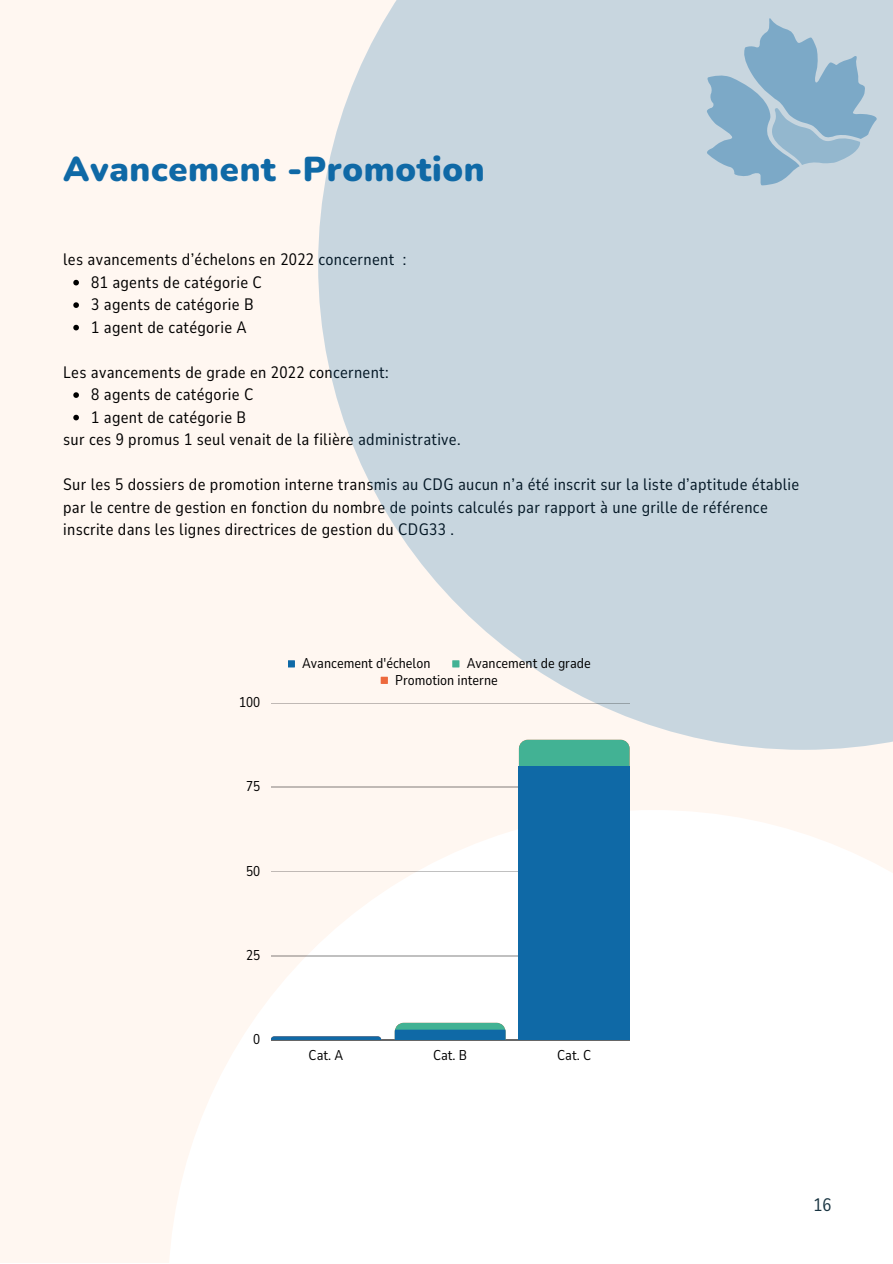
<style>
.page{position:relative;width:893px;height:1264px;background:#fff}
.page>*{position:absolute;margin:0;border:0;box-sizing:border-box;transform-origin:0 0}
.t1{font:900 34.5px "Nunito";letter-spacing:.02em;color:#0f69a6}
.t2{font:18px "Nunito Sans 10 pt Condensed";color:#193441}
.t3{font:16.5px/22.5px "Nunito Sans 10 pt Condensed";letter-spacing:.02em;color:#000}
.t4{font:14.1px "Nunito Sans 10 pt Condensed";color:#000}
</style>
<div class="page">
<div style="left:0;top:0;width:892px;height:1262px;background:#fff7f1"></div>
<div style="left:168px;top:810px;width:724px;height:452px;background:linear-gradient(to right,#fefaf8,#feffff)"></div>
<svg style="left:73px;top:280px;width:6px;height:5px"></svg>
<svg style="left:73px;top:302px;width:6px;height:6px"></svg>
<svg style="left:73px;top:325px;width:6px;height:5px"></svg>
<svg style="left:73px;top:392px;width:6px;height:6px"></svg>
<svg style="left:73px;top:415px;width:6px;height:5px"></svg>
<svg style="left:318px;top:0;width:574px;height:749px;background:#cfdae1"></svg>
<svg style="left:706px;top:17px;width:172px;height:169px;background:#a0bed2"></svg>
<div style="left:288px;top:660px;width:7px;height:7px;background:#0f69a6"></div>
<div style="left:452px;top:660px;width:7px;height:7px;background:#42b294"></div>
<div style="left:380px;top:676px;width:8px;height:8px;background:#ed693d"></div>
<hr style="left:271px;top:702px;width:358px;height:1px;background:#000">
<hr style="left:271px;top:787px;width:358px;height:1px;background:#000">
<hr style="left:271px;top:871px;width:358px;height:1px;background:#000">
<hr style="left:271px;top:955px;width:358px;height:1px;background:#000">
<hr style="left:271px;top:1039px;width:358px;height:1px;background:#000">
<div style="left:519px;top:739px;width:110px;height:27px;background:#42b294"></div>
<svg style="left:271px;top:1036px;width:110px;height:3px"></svg>
<svg style="left:395px;top:1022px;width:110px;height:17px;background:#328da3"></svg>
<div style="left:519px;top:766px;width:110px;height:273px;background:#0f69a6"></div>
<p class="t1" style="left:63px;top:146px;width:423px">Avancement -Promotion</p>
<p class="t3" style="left:63px;top:248px;width:344px">les avancements d’échelons en 2022 concernent :</p>
<p class="t3" style="left:91px;top:271px;width:172px">81 agents de catégorie C</p>
<p class="t3" style="left:91px;top:293px;width:164px">3 agents de catégorie B</p>
<p class="t3" style="left:91px;top:316px;width:157px">1 agent de catégorie A</p>
<p class="t3" style="left:63px;top:361px;width:327px">Les avancements de grade en 2022 concernent:</p>
<p class="t3" style="left:91px;top:383px;width:164px">8 agents de catégorie C</p>
<p class="t3" style="left:91px;top:406px;width:156px">1 agent de catégorie B</p>
<p class="t3" style="left:63px;top:428px;width:399px">sur ces 9 promus 1 seul venait de la filière administrative.</p>
<p class="t3" style="left:63px;top:473px;width:737px">Sur les 5 dossiers de promotion interne transmis au CDG aucun n’a été inscrit sur la liste d’aptitude établie par le centre de gestion en fonction du nombre de points calculés par rapport à une grille de référence inscrite dans les lignes directrices de gestion du CDG33 .</p>
<p class="t4" style="left:239px;top:693px;width:23px">100</p>
<p class="t4" style="left:246px;top:777px;width:16px">75</p>
<p class="t4" style="left:246px;top:861px;width:16px">50</p>
<p class="t4" style="left:246px;top:945px;width:16px">25</p>
<p class="t4" style="left:253px;top:1029px;width:9px">0</p>
<p class="t4" style="left:302px;top:654px;width:130px">Avancement d'échelon</p>
<p class="t4" style="left:466px;top:654px;width:126px">Avancement de grade</p>
<p class="t4" style="left:395px;top:670px;width:104px">Promotion interne</p>
<p class="t4" style="left:308px;top:1045px;width:36px">Cat. A</p>
<p class="t4" style="left:433px;top:1045px;width:36px">Cat. B</p>
<p class="t4" style="left:557px;top:1045px;width:36px">Cat. C</p>
<p class="t2" style="left:813px;top:1192px;width:20px">16</p>
</div>
